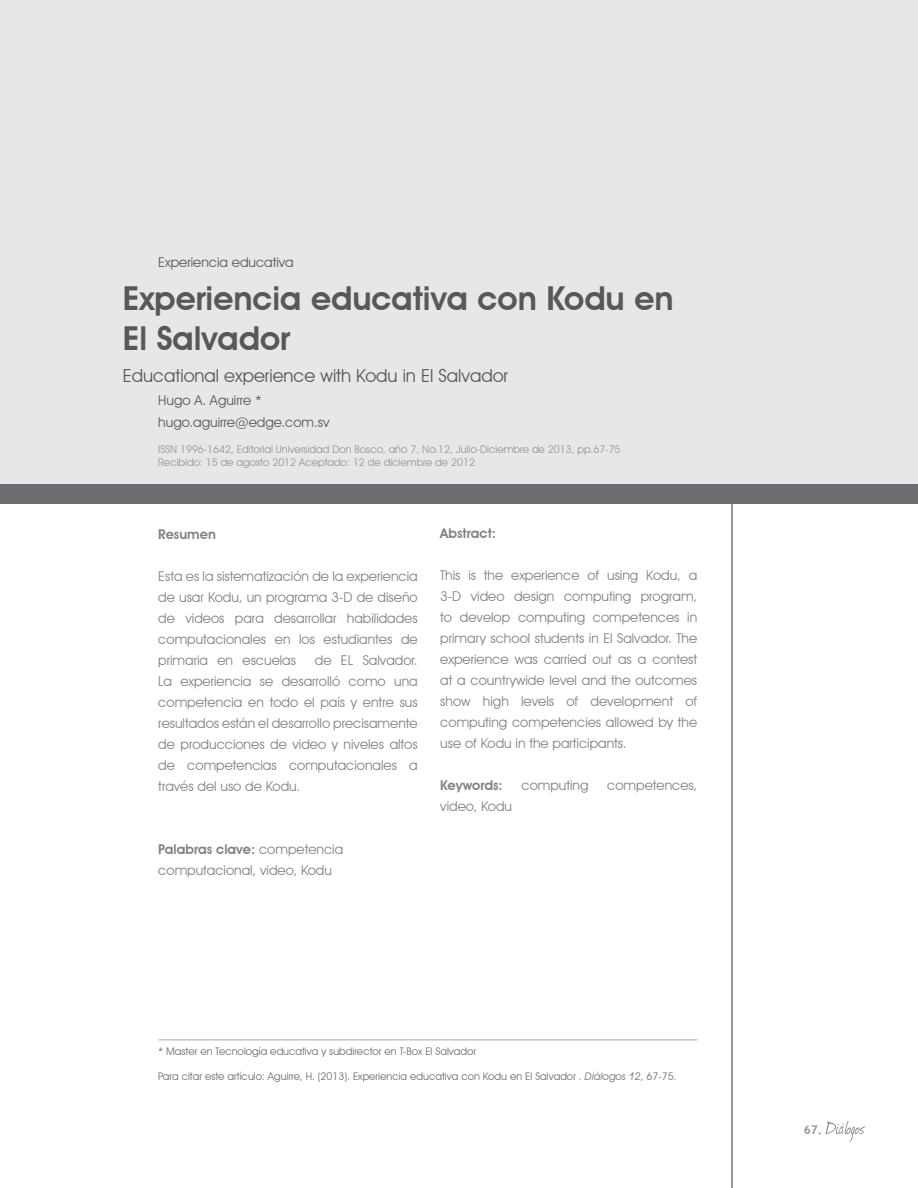
<style>
.page{position:relative;width:918px;height:1188px;background:#fff}
.page>*{position:absolute;margin:0;border:0;box-sizing:border-box;transform-origin:0 0}
.t1{font:600 33px/39.6px "Avant Garde IT Cby BT";color:#57585a}
.t2{font:18px "Avant Garde IT Cby BT";color:#57585a}
.t3{font:13.5px/21px "Avant Garde IT Cby BT";color:#808285;text-align:justify}
.t4{font:13.5px/22px "Avant Garde IT Cby BT";color:#57585a}
.t5{font:600 13.5px "Avant Garde IT Cby BT";color:#808285}
.t6{font:700 12px "Trebuchet MS";color:#939598}
.t7{font:10.5px "Avant Garde IT Cby BT";color:#6c6d70}
.t8{font:10.5px/12.6px "Avant Garde IT Cby BT";color:#939598}
.s1{font-weight:600}
.s2{font-style:italic}
</style>
<div class="page">
<hr style="left:732px;top:0;width:1px;height:1188px;background:#939598">
<svg style="left:825px;top:1121px;width:40px;height:20px"></svg>
<div style="left:0;top:0;width:918px;height:484px;background:#e6e7e9"></div>
<div style="left:0;top:484px;width:918px;height:20px;background:#6c6d70"></div>
<hr style="left:158px;top:1040px;width:539px;height:1px;background:#a8a9ad">
<p class="t4" style="left:158px;top:251px;width:137px">Experiencia educativa</p>
<h1 class="t1" style="left:123px;top:278px;width:552px">Experiencia educativa con Kodu en<br>El Salvador</h1>
<h2 class="t2" style="left:123px;top:364px;width:387px">Educational experience with Kodu in El Salvador</h2>
<p class="t4" style="left:158px;top:389px;width:173px">Hugo A. Aguirre * hugo.aguirre@edge.com.sv</p>
<p class="t8" style="left:158px;top:443px;width:464px">ISSN 1996-1642, Editorial Universidad Don Bosco, año 7, No.12, Julio-Diciembre de 2013, pp.67-75<br>Recibido: 15 de agosto 2012 Aceptado: 12 de diciembre de 2012</p>
<p class="t5" style="left:158px;top:526px;width:59px">Resumen</p>
<p class="t3" style="left:158px;top:566px;width:261px">Esta es la sistematización de la experiencia de usar Kodu, un programa 3-D de diseño de videos para desarrollar habilidades computacionales en los estudiantes de primaria en escuelas</p>
<p class="t3" style="left:158px;top:650px;width:261px;text-indent:157px">de EL Salvador.<br>La experiencia se desarrolló como una competencia en todo el país y entre sus resultados están el desarrollo precisamente de producciones de video y niveles altos de competencias computacionales a través del uso de Kodu.</p>
<p class="t3" style="left:158px;top:839px;width:186px"><span class="s1">Palabras clave:</span> competencia computacional, video, Kodu</p>
<p class="t5" style="left:440px;top:526px;width:57px">Abstract:</p>
<p class="t3" style="left:440px;top:565px;width:258px">This is the experience of using Kodu, a 3-D video design computing program, to develop computing competences in primary school students in El Salvador. The experience was carried out as a contest at a countrywide level and the outcomes show high levels of development of computing competencies allowed by the use of Kodu in the participants.</p>
<p class="t5" style="left:440px;top:778px;width:64px">Keywords:</p>
<p class="t3" style="left:521px;top:775px;width:69px">computing</p>
<p class="t3" style="left:607px;top:775px;width:91px">competences,</p>
<p class="t3" style="left:440px;top:796px;width:73px">video, Kodu</p>
<p class="t7" style="left:158px;top:1045px;width:320px">* Master en Tecnología educativa y subdirector en T-Box El Salvador</p>
<p class="t7" style="left:158px;top:1070px;width:520px">Para citar este artículo: Aguirre, H. (2013). Experiencia educativa con Kodu en El Salvador . <span class="s2">Diálogos 12</span>, 67-75.</p>
<p class="t6" style="left:804px;top:1122px;width:20px">67.</p>
</div>
